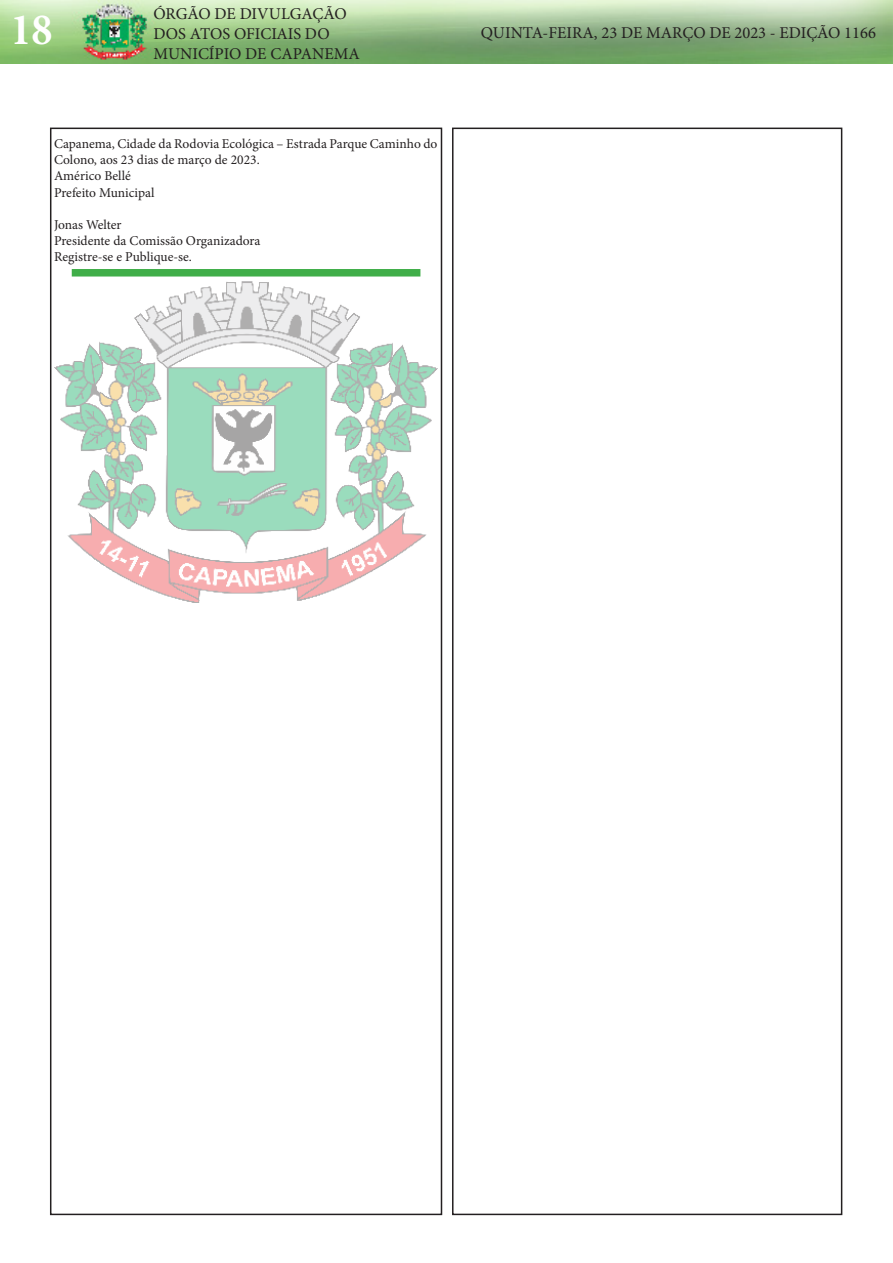
<style>
.page{position:relative;width:893px;height:1263px;background:#fff}
.page>*{position:absolute;margin:0;border:0;box-sizing:border-box;transform-origin:0 0}
.t1{font:700 condensed 45px "Minion Pro";color:#fff}
.t2{font:16.5px/19.8px "Minion Pro";color:#231f20}
.t3{font:13.5px/16.2px "Minion Pro";color:#231f20}
</style>
<div class="page">
<div style="left:50px;top:128px;width:392px;height:1087px;border:2px solid #231f20"></div>
<img style="left:0;top:0;width:893px;height:64px">
<div style="left:452px;top:128px;width:390px;height:1087px;border:2px solid #231f20"></div>
<div style="left:72px;top:269px;width:348px;height:7px;background:#40ae49"></div>
<img style="left:54px;top:281px;width:384px;height:322px">
<h1 class="t1" style="left:11px;top:-1px;width:43px">18</h1>
<p class="t2" style="left:153px;top:4px;width:208px">ÓRGÃO DE DIVULGAÇÃO<br>DOS ATOS OFICIAIS DO<br>MUNICÍPIO DE CAPANEMA</p>
<p class="t3" style="left:54px;top:136px;width:385px">Capanema, Cidade da Rodovia Ecológica – Estrada Parque Caminho do<br>Colono, aos 23 dias de março de 2023.</p>
<p class="t3" style="left:54px;top:168px;width:78px">Américo Bellé</p>
<p class="t3" style="left:54px;top:184px;width:102px">Prefeito Municipal</p>
<p class="t3" style="left:54px;top:217px;width:69px">Jonas Welter</p>
<p class="t3" style="left:54px;top:233px;width:208px">Presidente da Comissão Organizadora</p>
<p class="t3" style="left:54px;top:249px;width:140px">Registre-se e Publique-se.</p>
<p class="t2" style="left:481px;top:23px;width:397px">QUINTA-FEIRA, 23 DE MARÇO DE 2023 - EDIÇÃO 1166</p>
</div>
